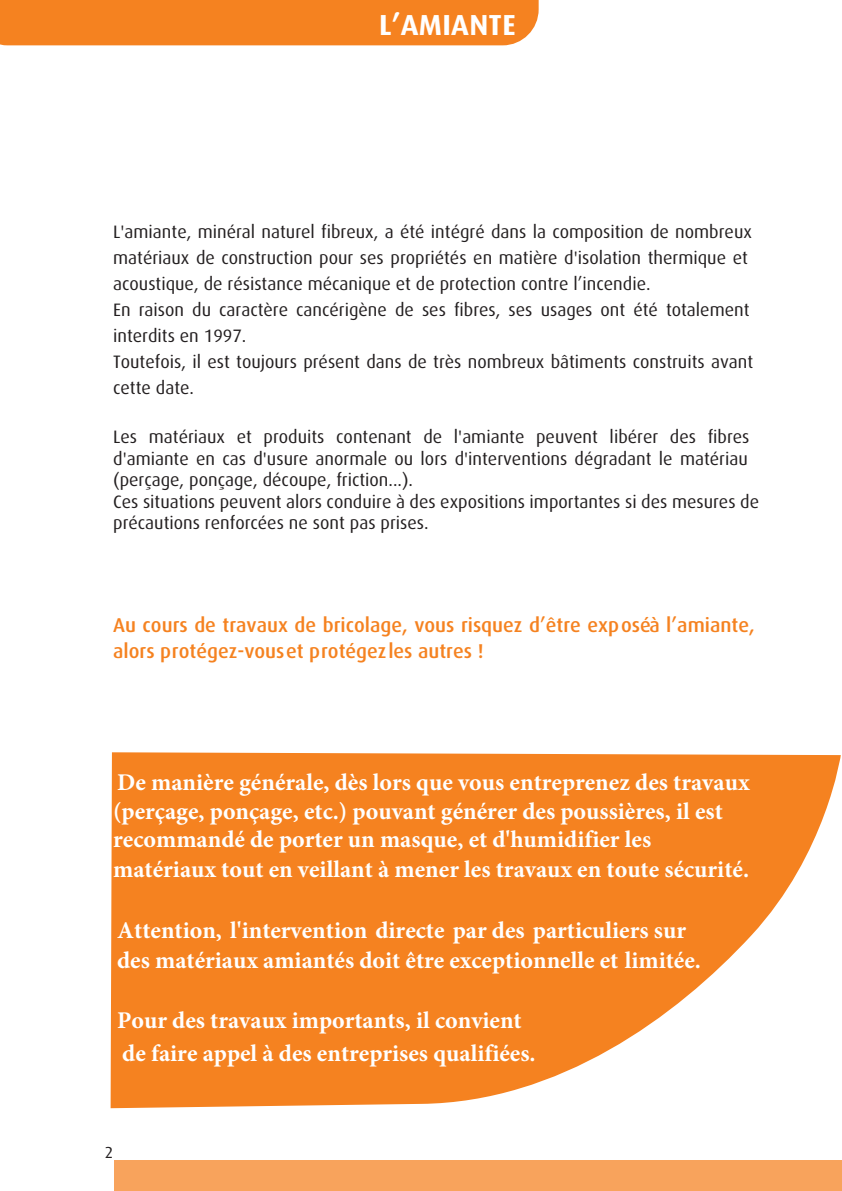
<style>
.page{position:relative;width:842px;height:1191px;background:#fff}
.page>*{position:absolute;margin:0;border:0;box-sizing:border-box;transform-origin:0 0}
.t1{font:700 29px "Dax OT";letter-spacing:.01em;color:#fff}
.t2{font:700 24px/29px "Minion Pro";color:#fff}
.t3{font:500 20px/26px "Dax OT";color:#f58220}
.t4{font:18px/26px "Dax OT";color:#231f20}
.t5{font:16px "Dax OT";color:#231f20}
</style>
<div class="page">
<div style="left:115px;top:1160px;width:727px;height:31px;background:#f8a35c"></div>
<div style="left:0;top:0;width:539px;height:45px;background:#f58220"></div>
<svg style="left:111px;top:752px;width:730px;height:356px;fill:#f58220"></svg>
<h1 class="t1" style="left:379px;top:15px;width:138px">L’AMIANTE</h1>
<p class="t4" style="left:113px;top:220px;width:641px">L'amiante, minéral naturel fibreux, a été intégré dans la composition de nombreux matériaux de construction pour ses propriétés en matière d'isolation thermique et acoustique, de résistance mécanique et de protection contre l’incendie.<br>En raison du caractère cancérigène de ses fibres, ses usages ont été totalement interdits en 1997.<br>Toutefois, il est toujours présent dans de très nombreux bâtiments construits avant cette date.</p>
<p class="t4" style="left:113px;top:428px;width:647px;line-height:21.6px">Les matériaux et produits contenant de l'amiante peuvent libérer des fibres d'amiante en cas d'usure anormale ou lors d'interventions dégradant le matériau (perçage, ponçage, découpe, friction...).<br>Ces situations peuvent alors conduire à des expositions importantes si des mesures de précautions renforcées ne sont pas prises.</p>
<p class="t3" style="left:113px;top:614px;width:643px">Au cours de travaux de bricolage, vous risquez d’être exposéà l’amiante, alors protégez-vouset protégezles autres !</p>
<p class="t2" style="left:113px;top:767px;width:638px">De manière générale, dès lors que vous entreprenez des travaux (perçage, ponçage, etc.) pouvant générer des poussières, il est recommandé de porter un masque, et d'humidifier les matériaux tout en veillant à mener les travaux en toute sécurité.</p>
<h2 class="t2" style="left:117px;top:915px;width:585px;line-height:30px">Attention, l'intervention directe par des particuliers sur des matériaux amiantés doit être exceptionnelle et limitée.</h2>
<h2 class="t2" style="left:117px;top:1004px;width:420px;line-height:32.8px">Pour des travaux importants, il convient de faire appel à des entreprises qualifiées.</h2>
<p class="t5" style="left:105px;top:1146px;width:10px">2</p>
</div>
